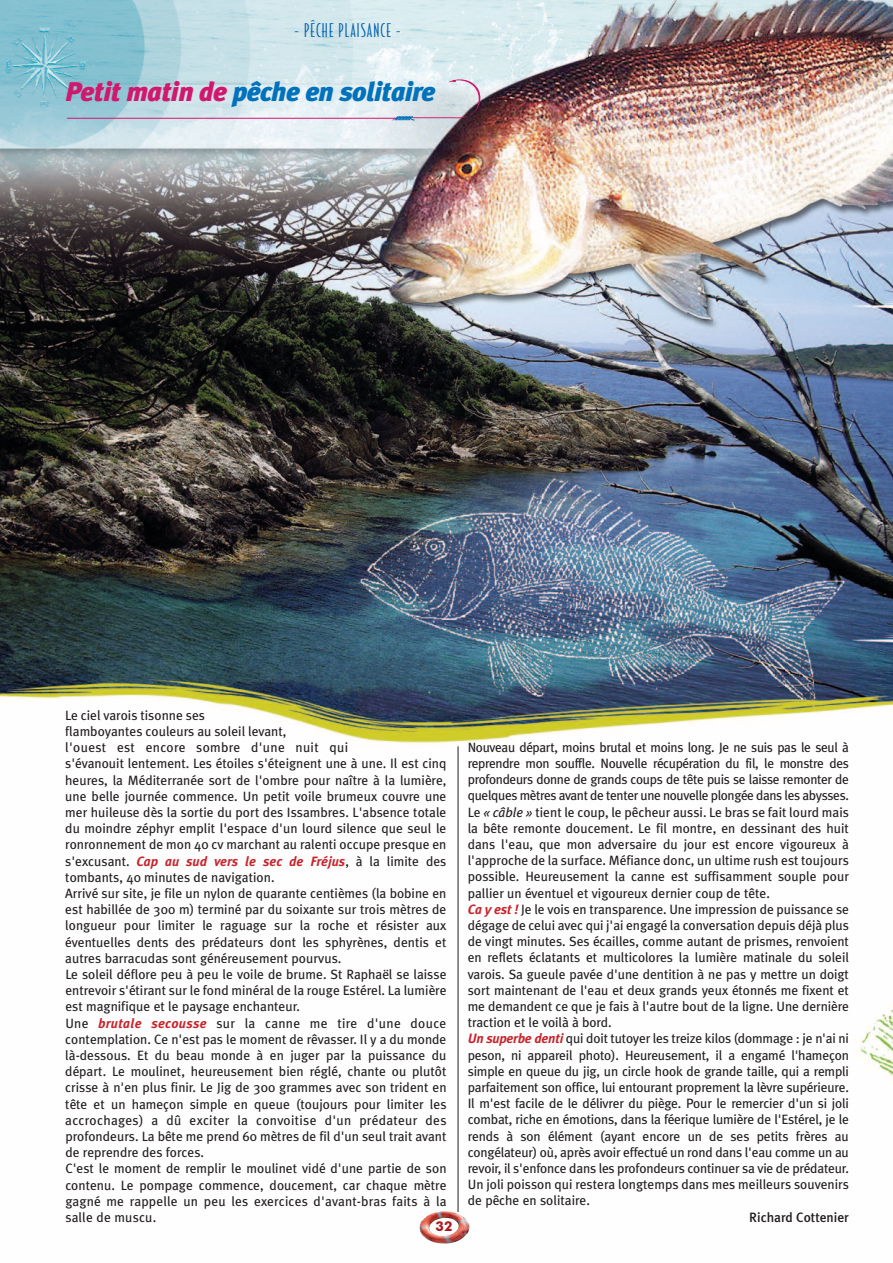
<style>
.page{position:relative;width:893px;height:1263px;background:#fff}
.page>*{position:absolute;margin:0;border:0;box-sizing:border-box;transform-origin:0 0}
.t1{font:italic 900 27px "Meta Plus";letter-spacing:-.02em;color:#0072bc}
.t2{font:18px "Bodega Sans";letter-spacing:.07em;color:#0160ae}
.t3{font:13.5px/16.2px "Meta Plus";color:#231f20}
.t4{font:500 13.5px "Meta Plus";color:#231f20}
.t5{font:700 13.5px "Futura BT";color:#a61c1f}
.s1{color:#d0196e}
.s2{font-weight:700;font-style:italic;color:#c8242b}
.s3{font-style:italic}
</style>
<div class="page">
<img style="left:0;top:0;width:893px;height:1211px">
<hr style="left:67px;top:118px;width:329px;height:1px;background:#d0196e">
<svg style="left:391px;top:79px;width:89px;height:42px;background:#ced1d9"></svg>
<hr style="left:458px;top:746px;width:1px;height:466px;background:#231f20">
<img style="left:419px;top:1211px;width:51px;height:33px">
<h2 class="t2" style="left:294px;top:20px;width:108px">- PÊCHE PLAISANCE -</h2>
<h1 class="t1" style="left:65px;top:76px;width:372px"><span class="s1">Petit matin de</span> pêche en solitaire</h1>
<p class="t3" style="left:65px;top:707px;width:383px">Le ciel varois tisonne ses<br>flamboyantes couleurs au soleil levant,<br>l'ouest est encore sombre d'une nuit qui<br>s'évanouit lentement. Les étoiles s'éteignent une à une. Il est cinq heures, la Méditerranée sort de l'ombre pour naître à la lumière, une belle journée commence. Un petit voile brumeux couvre une mer huileuse dès la sortie du port des Issambres. L'absence totale du moindre zéphyr emplit l'espace d'un lourd silence que seul le ronronnement de mon 40 cv marchant au ralenti occupe presque en s'excusant. <span class="s2">Cap au sud vers le sec de Fréjus</span>, à la limite des tombants, 40 minutes de navigation.<br>Arrivé sur site, je file un nylon de quarante centièmes (la bobine en est habillée de 300 m) terminé par du soixante sur trois mètres de longueur pour limiter le raguage sur la roche et résister aux éventuelles dents des prédateurs dont les sphyrènes, dentis et autres barracudas sont généreusement pourvus.<br>Le soleil déflore peu à peu le voile de brume. St Raphaël se laisse entrevoir s'étirant sur le fond minéral de la rouge Estérel. La lumière est magnifique et le paysage enchanteur.<br>Une <span class="s2">brutale secousse</span> sur la canne me tire d'une douce contemplation. Ce n'est pas le moment de rêvasser. Il y a du monde là-dessous. Et du beau monde à en juger par la puissance du départ. Le moulinet, heureusement bien réglé, chante ou plutôt crisse à n'en plus finir. Le Jig de 300 grammes avec son trident en tête et un hameçon simple en queue (toujours pour limiter les accrochages) a dû exciter la convoitise d'un prédateur des profondeurs. La bête me prend 60 mètres de fil d'un seul trait avant de reprendre des forces.<br>C'est le moment de remplir le moulinet vidé d'une partie de son contenu. Le pompage commence, doucement, car chaque mètre gagné me rappelle un peu les exercices d'avant-bras faits à la salle de muscu.</p>
<p class="t5" style="left:436px;top:1218px;width:18px">32</p>
<p class="t3" style="left:468px;top:739px;width:383px">Nouveau départ, moins brutal et moins long. Je ne suis pas le seul à reprendre mon souffle. Nouvelle récupération du fil, le monstre des profondeurs donne de grands coups de tête puis se laisse remonter de quelques mètres avant de tenter une nouvelle plongée dans les abysses.<br>Le <span class="s3">« câble »</span> tient le coup, le pêcheur aussi. Le bras se fait lourd mais la bête remonte doucement. Le fil montre, en dessinant des huit dans l'eau, que mon adversaire du jour est encore vigoureux à l'approche de la surface. Méfiance donc, un ultime rush est toujours possible. Heureusement la canne est suffisamment souple pour pallier un éventuel et vigoureux dernier coup de tête.<br><span class="s2">Ca y est !</span> Je le vois en transparence. Une impression de puissance se dégage de celui avec qui j'ai engagé la conversation depuis déjà plus de vingt minutes. Ses écailles, comme autant de prismes, renvoient en reflets éclatants et multicolores la lumière matinale du soleil varois. Sa gueule pavée d'une dentition à ne pas y mettre un doigt sort maintenant de l'eau et deux grands yeux étonnés me fixent et me demandent ce que je fais à l'autre bout de la ligne. Une dernière traction et le voilà à bord.<br><span class="s2">Un superbe denti</span> qui doit tutoyer les treize kilos (dommage : je n'ai ni peson, ni appareil photo). Heureusement, il a engamé l'hameçon simple en queue du jig, un circle hook de grande taille, qui a rempli parfaitement son office, lui entourant proprement la lèvre supérieure.<br>Il m'est facile de le délivrer du piège. Pour le remercier d'un si joli combat, riche en émotions, dans la féerique lumière de l'Estérel, je le rends à son élément (ayant encore un de ses petits frères au congélateur) où, après avoir effectué un rond dans l'eau comme un au revoir, il s'enfonce dans les profondeurs continuer sa vie de prédateur.<br>Un joli poisson qui restera longtemps dans mes meilleurs souvenirs de pêche en solitaire.</p>
<p class="t4" style="left:749px;top:1209px;width:101px">Richard Cottenier</p>
</div>
